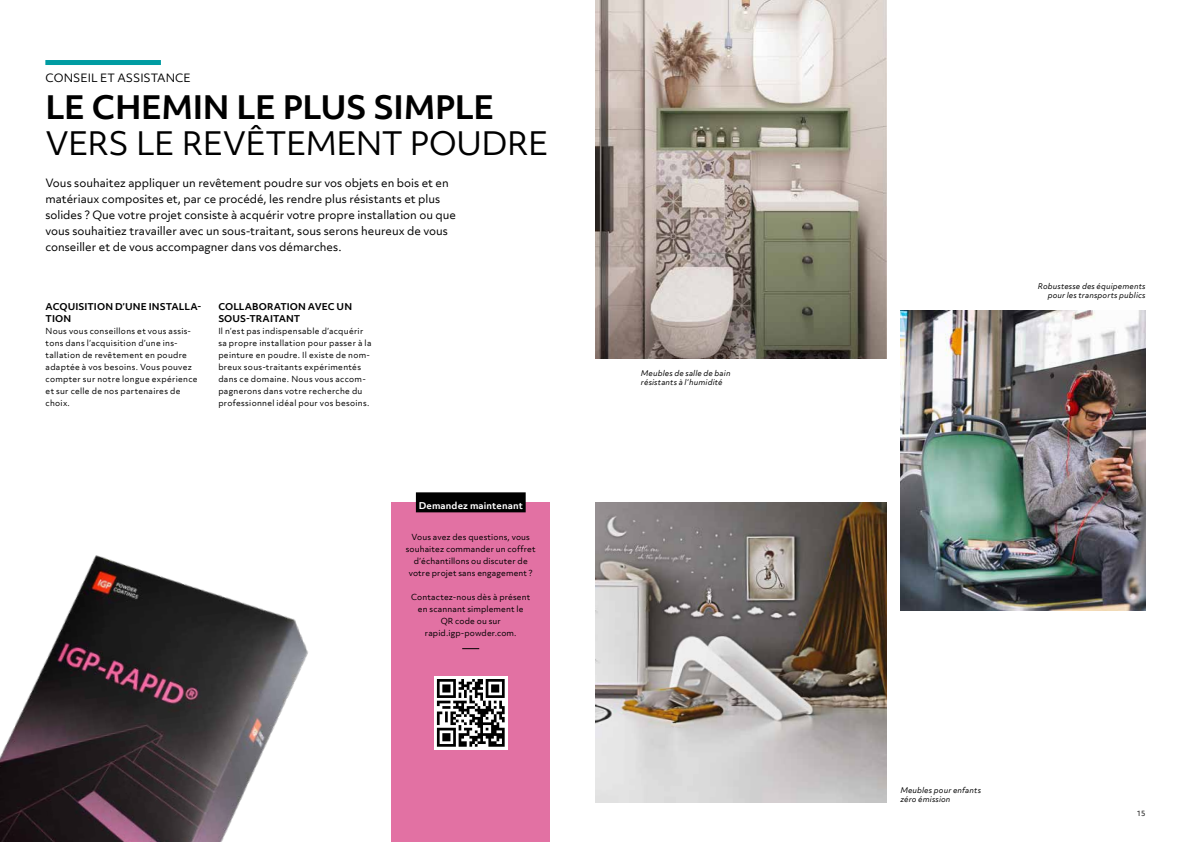
<style>
.page{position:relative;width:1191px;height:842px;background:#fff}
.page>*{position:absolute;margin:0;border:0;box-sizing:border-box;transform-origin:0 0}
.t1{font:31px "Objektiv Mk 3";letter-spacing:-.02em;color:#000}
.t2{font:700 31px "Objektiv Mk 3";letter-spacing:-.02em;color:#000}
.t3{font:11px/16px "Objektiv Mk 3";color:#000}
.t4{font:700 9px/12px "Objektiv Mk 3";letter-spacing:.005em;color:#000}
.t5{font:700 9px "Objektiv Mk 3";letter-spacing:.015em;color:#fff}
.t6{font:8px/12px "Objektiv Mk 3";letter-spacing:.035em;color:#000}
.t7{font:8px/12px "Objektiv Mk 3";letter-spacing:.015em;color:#000;text-align:center}
.t8{font:italic 7.5px/9px "Objektiv Mk 3";letter-spacing:.02em;color:#000}
.t9{font:7px "Objektiv Mk 3";color:#000}
</style>
<div class="page">
<img style="left:595px;top:0;width:291px;height:358px">
<img style="left:595px;top:502px;width:291px;height:300px">
<img style="left:0;top:555px;width:308px;height:287px">
<img style="left:900px;top:310px;width:245px;height:300px">
<div style="left:45px;top:60px;width:116px;height:5px;background:#009ca2"></div>
<div style="left:391px;top:502px;width:159px;height:340px;background:#e271a3"></div>
<svg style="left:462px;top:648px;width:17px;height:1px"></svg>
<div style="left:416px;top:492px;width:109px;height:20px;background:#000"></div>
<svg style="left:434px;top:676px;width:73px;height:73px"></svg>
<svg style="left:437px;top:679px;width:67px;height:68px;background:#787878"></svg>
<h2 class="t3" style="left:45px;top:70px;width:147px">CONSEIL ET ASSISTANCE</h2>
<h1 class="t2" style="left:46px;top:86px;width:450px">LE CHEMIN LE PLUS SIMPLE</h1>
<h1 class="t1" style="left:46px;top:122px;width:504px">VERS LE REVÊTEMENT POUDRE</h1>
<p class="t3" style="left:45px;top:175px;width:412px">Vous souhaitez appliquer un revêtement poudre sur vos objets en bois et en matériaux composites et, par ce procédé, les rendre plus résistants et plus solides ? Que votre projet consiste à acquérir votre propre installation ou que vous souhaitiez travailler avec un sous-traitant, sous serons heureux de vous conseiller et de vous accompagner dans vos démarches.</p>
<p class="t4" style="left:46px;top:300px;width:157px">ACQUISITION D’UNE INSTALLA-<br>TION</p>
<p class="t6" style="left:46px;top:325px;width:153px">Nous vous conseillons et vous assis&shy;tons dans l’acquisition d’une ins&shy;tallation de revêtement en poudre adaptée à vos besoins. Vous pouvez compter sur notre longue expérience et sur celle de nos partenaires de choix.</p>
<p class="t4" style="left:218px;top:300px;width:135px">COLLABORATION AVEC UN<br>SOUS-TRAITANT</p>
<p class="t6" style="left:218px;top:325px;width:155px">Il n’est pas indispensable d’acquérir sa propre installation pour passer à la peinture en poudre. Il existe de nom&shy;breux sous-traitants expérimentés dans ce domaine. Nous vous accom&shy;pagnerons dans votre recherche du professionnel idéal pour vos besoins.</p>
<p class="t5" style="left:419px;top:500px;width:106px">Demandez maintenant</p>
<p class="t7" style="left:406px;top:531px;width:131px">Vous avez des questions, vous souhaitez commander un coffret d’échantillons ou discuter de votre projet sans engagement ?</p>
<p class="t7" style="left:411px;top:591px;width:121px">Contactez-nous dès à présent en scannant simplement le<br>QR code ou sur rapid.igp-powder.com.</p>
<p class="t8" style="left:641px;top:369px;width:91px">Meubles de salle de bain résistants à l’humidité</p>
<p class="t8" style="left:1037px;top:282px;width:109px;text-align:right">Robustesse des équipements pour les transports publics</p>
<p class="t8" style="left:900px;top:786px;width:82px">Meubles pour enfants zéro émission</p>
<p class="t9" style="left:1137px;top:809px;width:10px">15</p>
</div>
